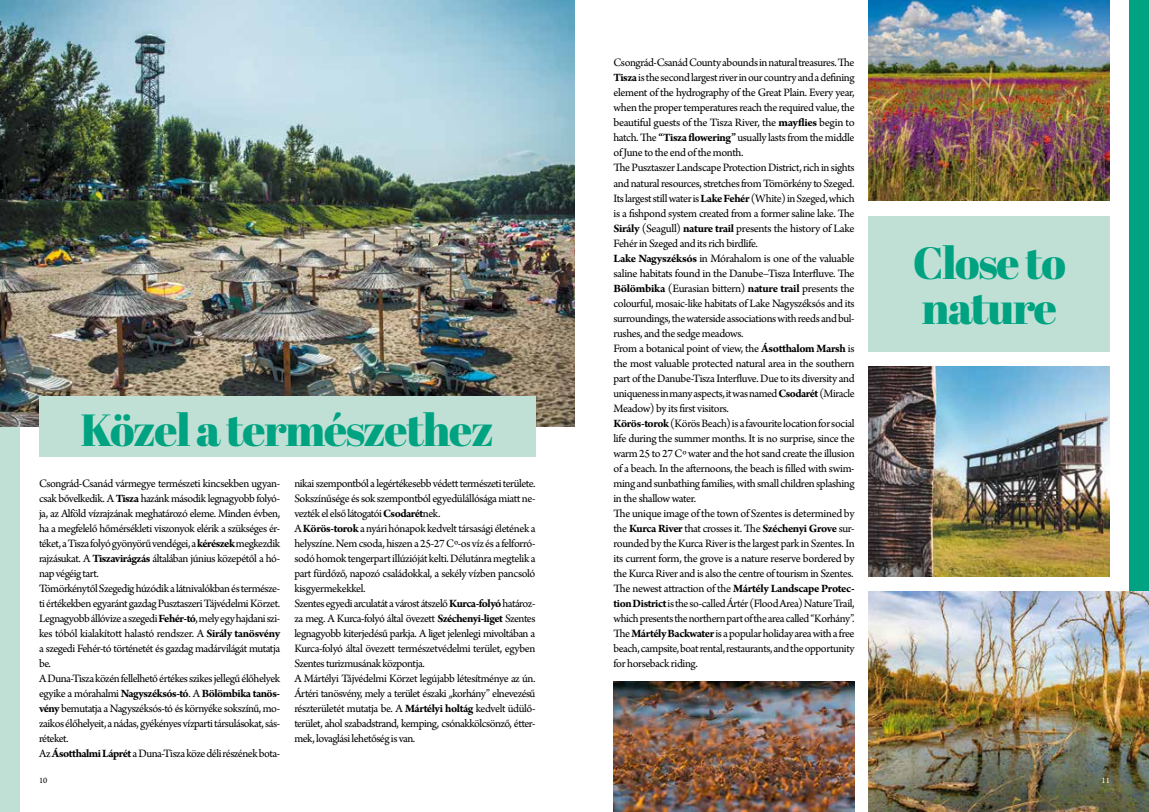
<style>
.page{position:relative;width:1149px;height:812px;background:#fff}
.page>*{position:absolute;margin:0;border:0;box-sizing:border-box;transform-origin:0 0}
.t1{font:45px/45px "Abril Fatface";letter-spacing:-.03em;color:#00a381}
.t2{font:11.88px/15px "Arno Pro";letter-spacing:-.035em;color:#000}
.t3{font:8.75px "Arno Pro";color:#000}
.t4{font:8.75px "Arno Pro";color:#fff}
.s1{font-weight:700}
</style>
<div class="page">
<div style="left:1129px;top:0;width:19px;height:811px;background:#00a381"></div>
<div style="left:0;top:0;width:19px;height:811px;background:#c0e0d5"></div>
<img style="left:0;top:0;width:574px;height:426px">
<div style="left:39px;top:396px;width:496px;height:60px;background:#c0e0d5"></div>
<img style="left:868px;top:366px;width:241px;height:210px">
<img style="left:868px;top:0;width:241px;height:200px">
<img style="left:613px;top:681px;width:241px;height:130px">
<img style="left:868px;top:591px;width:280px;height:220px">
<div style="left:868px;top:216px;width:241px;height:135px;background:#c0e0d5"></div>
<h1 class="t1" style="left:80px;top:406px;width:415px">Közel a természethez</h1>
<p class="t2" style="left:39px;top:476px;width:242px">Csongrád-Csanád vármegye természeti kincsekben ugyan&shy;csak bővelkedik. A <span class="s1">Tisza</span> hazánk második legnagyobb folyó&shy;ja, az Alföld vízrajzának meghatározó eleme. Minden évben, ha a megfelelő hőmérsékleti viszonyok elérik a szükséges ér&shy;téket, a Tisza folyó gyönyörű vendégei, a <span class="s1">kérészek</span> megkezdik rajzásukat. A <span class="s1">Tiszavirágzás</span> általában június közepétől a hó&shy;nap végéig tart.<br>Tömörkénytől Szegedig húzódik a látnivalókban és természe&shy;ti értékekben egyaránt gazdag Pusztaszeri Tájvédelmi Körzet.<br>Legnagyobb állóvize a szegedi <span class="s1">Fehér-tó</span>, mely egy hajdani szi&shy;kes tóból kialakított halastó rendszer. A <span class="s1">Sirály tanösvény </span>a szegedi Fehér-tó történetét és gazdag madárvilágát mutatja be.<br>A Duna-Tisza közén fellelhető értékes szikes jellegű élőhelyek egyike a mórahalmi <span class="s1">Nagyszéksós-tó</span>. A <span class="s1">Bölömbika tanös&shy;vény</span> bemutatja a Nagyszéksós-tó és környéke sokszínű, mo&shy;zaikos élőhelyeit, a nádas, gyékényes vízparti társulásokat, sás&shy;réteket.<br>Az <span class="s1">Ásotthalmi Láprét</span> a Duna-Tisza köze déli részének bota-</p>
<p class="t2" style="left:294px;top:476px;width:242px">nikai szempontból a legértékesebb védett természeti területe.<br>Sokszínűsége és sok szempontból egyedülállósága miatt ne&shy;vezték el első látogatói <span class="s1">Csodarét</span>nek.<br>A <span class="s1">Körös-torok</span> a nyári hónapok kedvelt társasági életének a helyszíne. Nem csoda, hiszen a 25-27 Cº-os víz és a felforró&shy;sodó homok tengerpart illúzióját kelti. Délutánra megtelik a part fürdőző, napozó családokkal, a sekély vízben pancsoló kisgyermekekkel.<br>Szentes egyedi arculatát a várost átszelő <span class="s1">Kurca-folyó</span> határoz&shy;za meg. A Kurca-folyó által övezett <span class="s1">Széchenyi-liget</span> Szentes legnagyobb kiterjedésű parkja. A liget jelenlegi mivoltában a Kurca-folyó által övezett természetvédelmi terület, egyben Szentes turizmusának központja.<br>A Mártélyi Tájvédelmi Körzet legújabb létesítménye az ún.<br>Ártéri tanösvény, mely a terület északi „korhány” elnevezésű részterületét mutatja be. A <span class="s1">Mártélyi holtág</span> kedvelt üdülő&shy;terület, ahol szabadstrand, kemping, csónakkölcsönző, étter&shy;mek, lovaglási lehetőség is van.</p>
<p class="t3" style="left:39px;top:775px;width:10px">10</p>
<p class="t2" style="left:613px;top:56px;width:243px">Csongrád-Csanád County abounds in natural treasures. The <span class="s1">Tisza</span> is the second largest river in our country and a defining element of the hydrography of the Great Plain. Every year, when the proper temperatures reach the required value, the beautiful guests of the Tisza River, the <span class="s1">mayflies</span> begin to hatch. The <span class="s1">“Tisza flowering”</span> usually lasts from the middle of June to the end of the month.<br>The Pusztaszer Landscape Protection District, rich in sights and natural resources, stretches from Tömörkény to Szeged.<br>Its largest still water is <span class="s1">Lake Fehér</span> (White) in Szeged, which is a fishpond system created from a former saline lake. The <span class="s1">Sirály</span> (Seagull) <span class="s1">nature trail</span> presents the history of Lake Fehér in Szeged and its rich birdlife.<br><span class="s1">Lake Nagyszéksós</span> in Mórahalom is one of the valuable saline habitats found in the Danube–Tisza Interfluve. The <span class="s1">Bölömbika</span> (Eurasian bittern) <span class="s1">nature trail</span> presents the colourful, mosaic-like habitats of Lake Nagyszéksós and its surroundings, the waterside associations with reeds and bul&shy;rushes, and the sedge meadows.<br>From a botanical point of view, the <span class="s1">Ásotthalom Marsh</span> is the most valuable protected natural area in the southern part of the Danube-Tisza Interfluve. Due to its diversity and uniqueness in many aspects, it was named <span class="s1">Csodarét</span> (Miracle Meadow) by its first visitors.<br><span class="s1">Körös-torok</span> (Körös Beach) is a favourite location for social life during the summer months. It is no surprise, since the warm 25 to 27 Cº water and the hot sand create the illusion of a beach. In the afternoons, the beach is filled with swim&shy;ming and sunbathing families, with small children splashing in the shallow water.<br>The unique image of the town of Szentes is determined by the <span class="s1">Kurca River</span> that crosses it. The <span class="s1">Széchenyi Grove</span> sur&shy;rounded by the Kurca River is the largest park in Szentes. In its current form, the grove is a nature reserve bordered by the Kurca River and is also the centre of tourism in Szentes.<br>The newest attraction of the <span class="s1">Mártély Landscape Protec&shy;tion District</span> is the so-called Ártér (Flood Area) Nature Trail, which presents the northern part of the area called “Korhány”.<br>The <span class="s1">Mártély Backwater</span> is a popular holiday area with a free beach, campsite, boat rental, restaurants, and the opportunity for horseback riding.</p>
<h1 class="t1" style="left:912px;top:239px;width:155px">Close to nature</h1>
<p class="t4" style="left:1101px;top:775px;width:10px">11</p>
</div>
